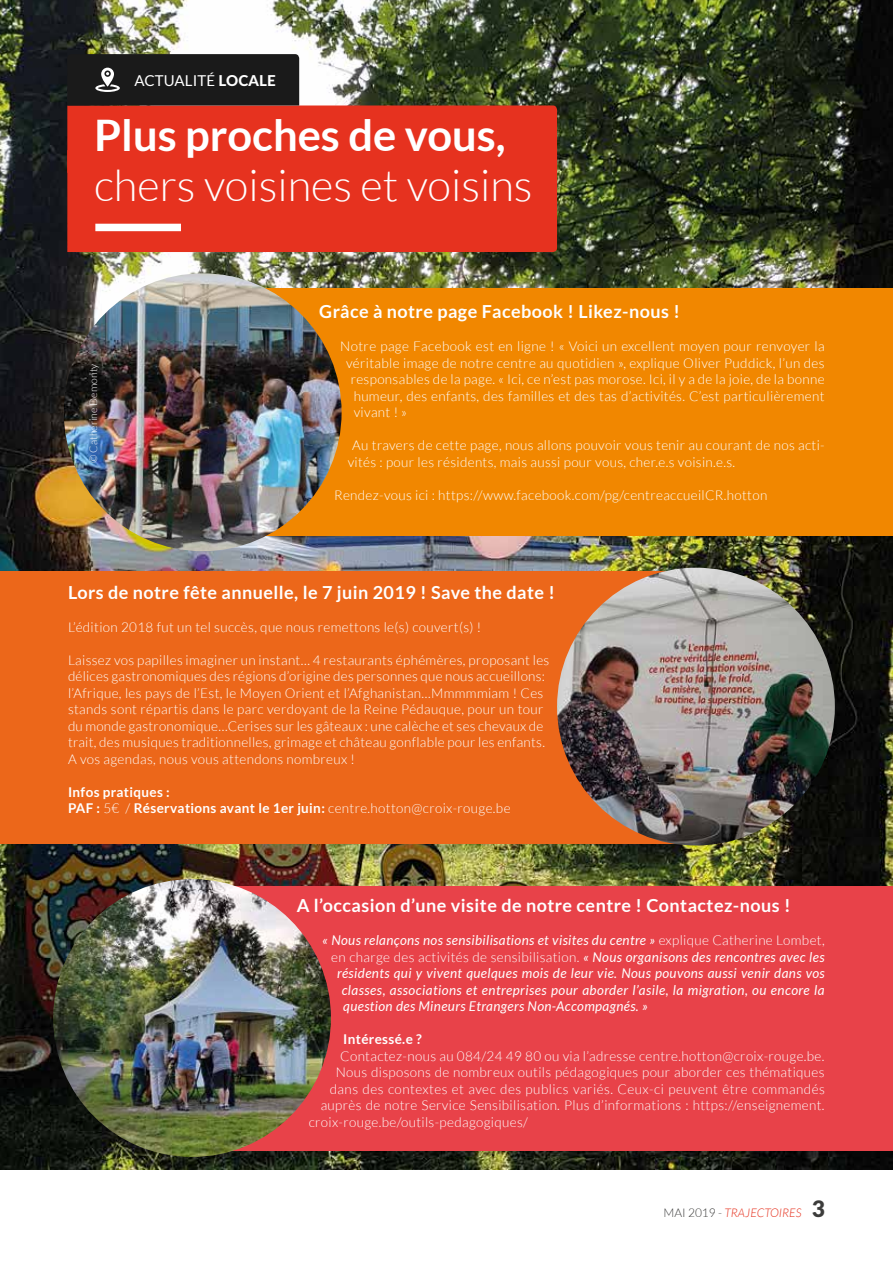
<style>
.page{position:relative;width:893px;height:1263px;background:#fff}
.page>*{position:absolute;margin:0;border:0;box-sizing:border-box;transform-origin:0 0}
.t1{font:300 43.5px "Lato";color:#fff}
.t2{font:700 43.5px "Lato";color:#fff}
.t3{font:700 18px "Lato";letter-spacing:.025em;color:#fff}
.t4{font:15px "Lato";letter-spacing:.01em;color:#fff}
.t5{font:300 13.5px/16.5px "Lato";letter-spacing:.025em;color:#fff}
.t6{font:italic 13.5px "Lato";letter-spacing:.025em;color:#fff}
.t7{font:700 13.5px/16.5px "Lato";letter-spacing:.025em;color:#fff}
.t8{font:italic 300 12px "Lato";color:#e6321f}
.t9{font:300 10.5px "Lato";color:#fff}
.s1{font-weight:800}
.s2{font-weight:300}
.s3{font-weight:300;font-style:normal}
.s4{font-weight:400;font-style:italic}
.s5{font-style:normal;color:#3c3c3b}
.s6{font-weight:900;font-style:normal;font-size:22.5px;color:#3c3c3b}
</style>
<div class="page">
<img style="left:1px;top:0;width:892px;height:1169px">
<img style="left:0;top:0;width:1px;height:1263px">
<div style="left:67px;top:173px;width:490px;height:79px;background:#e6321f"></div>
<svg style="left:67px;top:54px;width:490px;height:119px;background:#9f3c2c"></svg>
<div style="left:95px;top:224px;width:86px;height:7px;background:#fff"></div>
<div style="left:203px;top:288px;width:690px;height:248px;background:#f18700"></div>
<div style="left:0;top:571px;width:692px;height:272px;background:#ec671a"></div>
<div style="left:203px;top:886px;width:690px;height:264px;background:#e84249"></div>
<img style="left:64px;top:273px;width:278px;height:278px;border-radius:139px">
<img style="left:557px;top:568px;width:278px;height:277px;border-radius:139px">
<img style="left:53px;top:879px;width:278px;height:278px;border-radius:139px">
<p class="t4" style="left:134px;top:73px;width:143px">ACTUALITÉ <span class="s1">LOCALE</span></p>
<h1 class="t2" style="left:94px;top:110px;width:413px">Plus proches de vous,</h1>
<h1 class="t1" style="left:94px;top:162px;width:440px">chers voisines et voisins</h1>
<p class="t9" style="left:88px;top:463px;width:101px;rotate:-90deg">© Catherine Demonty</p>
<h2 class="t3" style="left:319px;top:301px;width:362px">Grâce à notre page Facebook ! Likez-nous !</h2>
<p class="t5" style="left:340px;top:338px;width:486px">Notre page Facebook est en ligne ! « Voici un excellent moyen pour renvoyer la</p>
<p class="t5" style="left:346px;top:354px;width:480px">véritable image de notre centre au quotidien », explique Oliver Puddick, l’un des</p>
<p class="t5" style="left:351px;top:371px;width:475px">responsables de la page. « Ici, ce n’est pas morose. Ici, il y a de la joie, de la bonne</p>
<p class="t5" style="left:354px;top:387px;width:472px">humeur, des enfants, des familles et des tas d’activités. C’est particulièrement</p>
<p class="t5" style="left:354px;top:404px;width:55px">vivant ! »</p>
<p class="t5" style="left:348px;top:437px;width:478px;text-indent:4px">Au travers de cette page, nous allons pouvoir vous tenir au courant de nos acti&shy;vités : pour les résidents, mais aussi pour vous, cher.e.s voisin.e.s.</p>
<p class="t5" style="left:334px;top:486px;width:435px">Rendez-vous ici : https://www.facebook.com/pg/centreaccueilCR.hotton</p>
<h2 class="t3" style="left:68px;top:582px;width:488px">Lors de notre fête annuelle, le 7 juin 2019 ! Save the date !</h2>
<p class="t5" style="left:68px;top:618px;width:415px">L’édition 2018 fut un tel succès, que nous remettons le(s) couvert(s) !</p>
<p class="t5" style="left:68px;top:651px;width:483px">Laissez vos papilles imaginer un instant… 4 restaurants éphémères, proposant les délices gastronomiques des régions d’origine des personnes que nous accueillons: l’Afrique, les pays de l’Est, le Moyen Orient et l’Afghanistan…Mmmmmiam ! Ces stands sont répartis dans le parc verdoyant de la Reine Pédauque, pour un tour du monde gastronomique…Cerises sur les gâteaux : une calèche et ses chevaux de trait, des musiques traditionnelles, grimage et château gonflable pour les enfants.<br>A vos agendas, nous vous attendons nombreux !</p>
<p class="t7" style="left:68px;top:783px;width:444px">Infos pratiques :<br>PAF : <span class="s2">5€ /</span> Réservations avant le 1er juin: <span class="s2">centre.hotton@croix-rouge.be</span></p>
<h2 class="t3" style="left:297px;top:895px;width:495px">A l’occasion d’une visite de notre centre ! Contactez-nous !</h2>
<p class="t6" style="left:322px;top:933px;width:504px">« Nous relançons nos sensibilisations et visites du centre » <span class="s3">explique Catherine Lombet,</span></p>
<p class="t5" style="left:331px;top:948px;width:495px">en charge des activités de sensibilisation. <span class="s4">« Nous organisons des rencontres avec les</span></p>
<p class="t6" style="left:337px;top:966px;width:489px">résidents qui y vivent quelques mois de leur vie. Nous pouvons aussi venir dans vos</p>
<p class="t6" style="left:342px;top:982px;width:484px">classes, associations et entreprises pour aborder l’asile, la migration, ou encore la</p>
<p class="t6" style="left:343px;top:999px;width:306px">question des Mineurs Etrangers Non-Accompagnés. »</p>
<p class="t7" style="left:343px;top:1031px;width:80px">Intéressé.e ?</p>
<p class="t5" style="left:340px;top:1047px;width:486px">Contactez-nous au 084/24 49 80 ou via l’adresse centre.hotton@croix-rouge.be.</p>
<p class="t5" style="left:336px;top:1064px;width:490px">Nous disposons de nombreux outils pédagogiques pour aborder ces thématiques</p>
<p class="t5" style="left:330px;top:1080px;width:497px">dans des contextes et avec des publics variés. Ceux-ci peuvent être commandés</p>
<p class="t5" style="left:321px;top:1097px;width:505px">auprès de notre Service Sensibilisation. Plus d’informations : https://enseignement.</p>
<p class="t5" style="left:309px;top:1113px;width:221px">croix-rouge.be/outils-pedagogiques/</p>
<p class="t8" style="left:663px;top:1206px;width:163px"><span class="s5">MAI 2019 -</span> TRAJECTOIRES <span class="s6">3</span></p>
</div>
